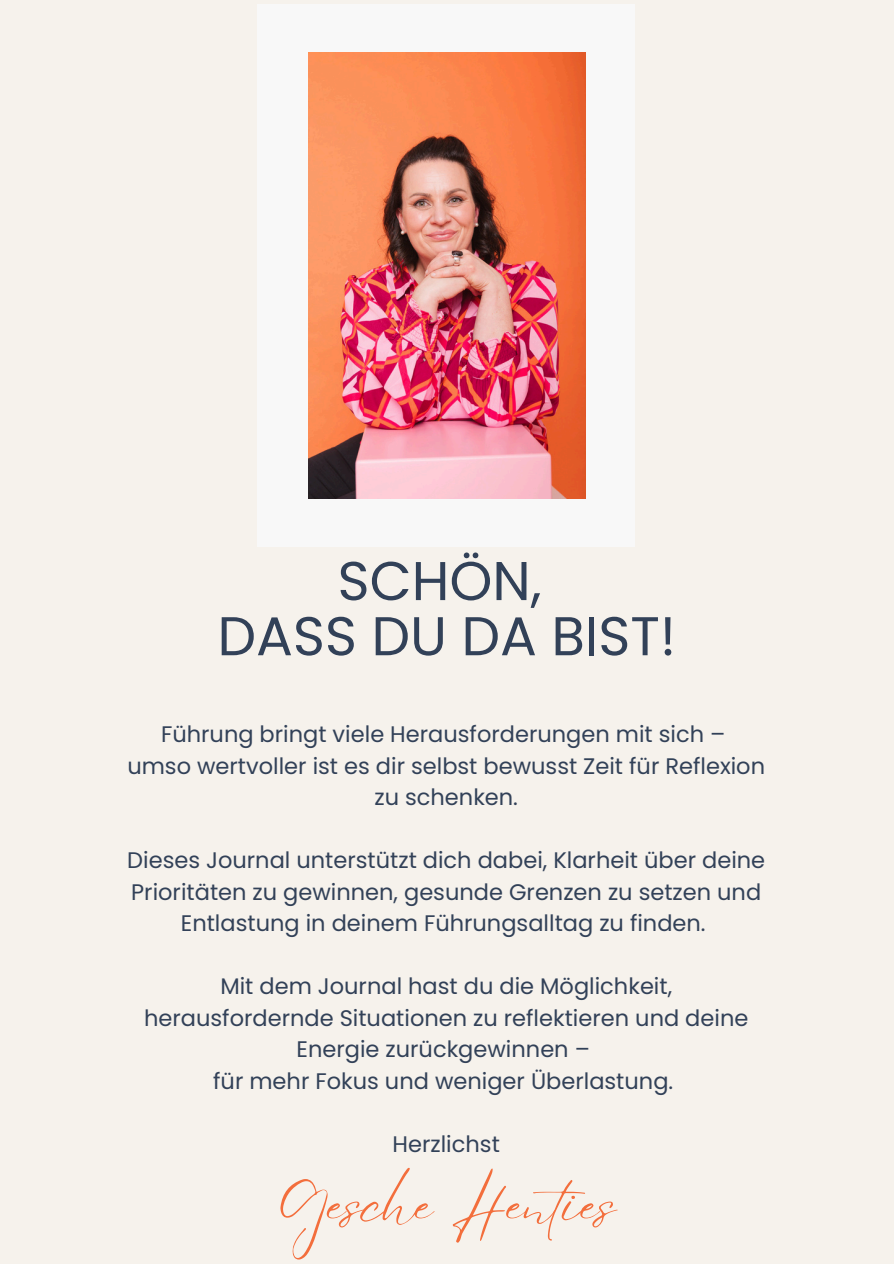
<style>
.page{position:relative;width:894px;height:1264px;background:#fff}
.page>*{position:absolute;margin:0;border:0;box-sizing:border-box;transform-origin:0 0}
.t1{font:54.6px/55.2px "Poppins";color:#324158;text-align:center}
.t2{font:54px "Eyesome Script";color:#f36e3c}
.t3{font:22.5px/31.5px "Poppins";color:#324158;text-align:center}
</style>
<div class="page">
<div style="left:0;top:0;width:893px;height:1263px;background:#f6f2ec"></div>
<div style="left:257px;top:4px;width:378px;height:542px;background:#f8f8f8"></div>
<img style="left:308px;top:52px;width:277px;height:446px">
<h1 class="t1" style="left:217px;top:553px;width:460px">SCHÖN,<br>DASS DU DA BIST!</h1>
<p class="t3" style="left:127px;top:718px;width:639px">Führung bringt viele Herausforderungen mit sich –<br>umso wertvoller ist es dir selbst bewusst Zeit für Reflexion zu schenken.</p>
<p class="t3" style="left:127px;top:844px;width:639px">Dieses Journal unterstützt dich dabei, Klarheit über deine<br>Prioritäten zu gewinnen, gesunde Grenzen zu setzen und<br>Entlastung in deinem Führungsalltag zu finden.</p>
<p class="t3" style="left:144px;top:970px;width:605px">Mit dem Journal hast du die Möglichkeit, herausfordernde Situationen zu reflektieren und deine Energie zurückgewinnen –<br>für mehr Fokus und weniger Überlastung.</p>
<p class="t3" style="left:392px;top:1128px;width:109px">Herzlichst</p>
<h2 class="t2" style="left:277px;top:1169px;width:340px">Gesche Henties</h2>
</div>
